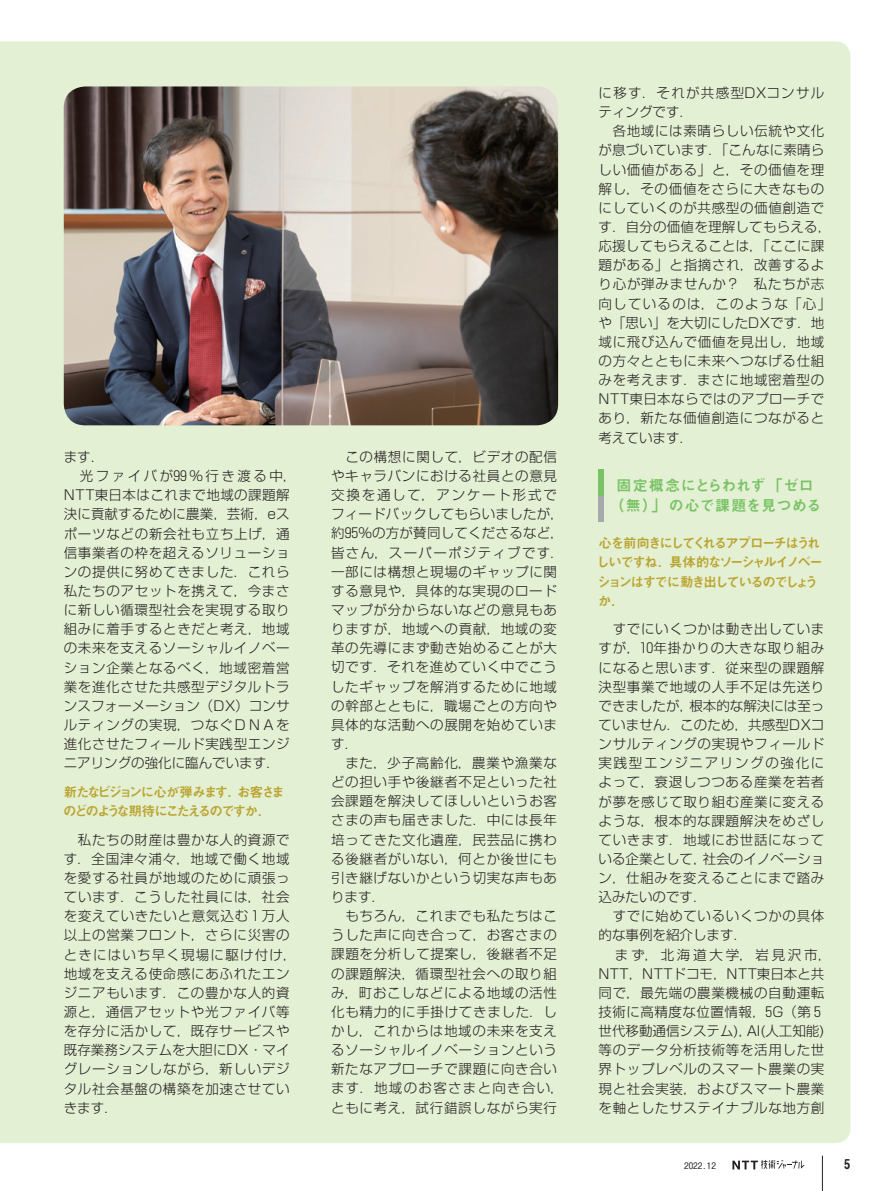
<style>
.page{position:relative;width:893px;height:1191px;background:#fff}
.page>*{position:absolute;margin:0;border:0;box-sizing:border-box;transform-origin:0 0}
.t1{font:15px/19.2px "Midashi Go Pro MB31";letter-spacing:.015em;color:#79c366;text-align:center}
.t2{font:300 13.5px/19.2px "Shin Go Pro";letter-spacing:.05em;color:#231f20}
.t3{font:13.5px/19.2px "Midashi Go Pro MB31";letter-spacing:-.145em;color:#bba532}
.t4{font:13.5px "Midashi Go Pr 6 MB31";color:#231f20}
.t5{font:500 9px "Gothic BBB Pr 6";color:#231f20}
</style>
<div class="page">
<div style="left:0;top:41px;width:850px;height:1102px;background:#e4f0d4"></div>
<div style="left:598px;top:495px;width:6px;height:26px;background:#a8a9ad"></div>
<div style="left:598px;top:469px;width:6px;height:27px;background:#79c366"></div>
<img style="left:64px;top:86px;width:494px;height:339px">
<svg style="left:732px;top:1160px;width:73px;height:9px"></svg>
<hr style="left:822px;top:1155px;width:1px;height:36px;background:#231f20">
<p class="t2" style="left:64px;top:445px;width:234px">ます．<br>　光ファイバが99％行き渡る中，<br>NTT東日本はこれまで地域の課題解決に貢献するために農業，芸術，eスポーツなどの新会社も立ち上げ，通信事業者の枠を超えるソリューションの提供に努めてきました．これら私たちのアセットを携えて，今まさに新しい循環型社会を実現する取り組みに着手するときだと考え，地域の未来を支えるソーシャルイノベーション企業となるべく，地域密着営業を進化させた共感型デジタルトランスフォーメーション（DX）コンサルティングの実現，つなぐＤＮＡを進化させたフィールド実践型エンジニアリングの強化に臨んでいます．</p>
<p class="t3" style="left:63px;top:780px;width:223px">新たなビジョンに心が弾みます．お客さまのどのような期待にこたえるのですか．</p>
<p class="t2" style="left:64px;top:828px;width:234px">　私たちの財産は豊かな人的資源です．全国津々浦々，地域で働く地域を愛する社員が地域のために頑張っています．こうした社員には，社会を変えていきたいと意気込む 1 万人以上の営業フロント，さらに災害のときにはいち早く現場に駆け付け，地域を支える使命感にあふれたエンジニアもいます．この豊かな人的資源と，通信アセットや光ファイバ等を存分に活かして，既存サービスや既存業務システムを大胆にDX ・マイグレーションしながら，新しいデジタル社会基盤の構築を加速させていきます．</p>
<p class="t2" style="left:331px;top:445px;width:234px">　この構想に関して，ビデオの配信やキャラバンにおける社員との意見交換を通して，アンケート形式でフィードバックしてもらいましたが，約95％の方が賛同してくださるなど，皆さん，スーパーポジティブです．一部には構想と現場のギャップに関する意見や，具体的な実現のロードマップが分からないなどの意見もありますが，地域への貢献，地域の変革の先導にまず動き始めることが大切です．それを進めていく中でこうしたギャップを解消するために地域の幹部とともに，職場ごとの方向や具体的な活動への展開を始めています．<br>　また，少子高齢化，農業や漁業などの担い手や後継者不足といった社会課題を解決してほしいというお客さまの声も届きました．中には長年培ってきた文化遺産，民芸品に携わる後継者がいない，何とか後世にも引き継げないかという切実な声もあります．<br>　もちろん，これまでも私たちはこうした声に向き合って，お客さまの課題を分析して提案し，後継者不足の課題解決，循環型社会への取り組み，町おこしなどによる地域の活性化も精力的に手掛けてきました．しかし，これからは地域の未来を支えるソーシャルイノベーションという新たなアプローチで課題に向き合います．地域のお客さまと向き合い，ともに考え，試行錯誤しながら実行</p>
<p class="t2" style="left:598px;top:82px;width:234px">に移す．それが共感型DXコンサルティングです．<br>　各地域には素晴らしい伝統や文化が息づいています．「こんなに素晴らしい価値がある」と，その価値を理解し，その価値をさらに大きなものにしていくのが共感型の価値創造です．自分の価値を理解してもらえる，応援してもらえることは，「ここに課題がある」と指摘され，改善するより心が弾みませんか？　私たちが志向しているのは，このような「心」や「思い」を大切にしたDXです．地域に飛び込んで価値を見出し，地域の方々とともに未来へつなげる仕組みを考えます．まさに地域密着型の<br>NTT東日本ならではのアプローチであり，新たな価値創造につながると考えています．</p>
<p class="t1" style="left:609px;top:474px;width:214px">固定概念にとらわれず「ゼロ（無）」の心で課題を見つめる</p>
<p class="t3" style="left:597px;top:532px;width:228px">心を前向きにしてくれるアプローチはうれしいですね．具体的なソーシャルイノベーションはすでに動き出しているのでしょうか．</p>
<p class="t2" style="left:598px;top:618px;width:234px">　すでにいくつかは動き出していますが，10年掛かりの大きな取り組みになると思います．従来型の課題解決型事業で地域の人手不足は先送りできましたが，根本的な解決には至っていません．このため，共感型DXコンサルティングの実現やフィールド実践型エンジニアリングの強化によって，衰退しつつある産業を若者が夢を感じて取り組む産業に変えるような，根本的な課題解決をめざしていきます．地域にお世話になっている企業として，社会のイノベーション，仕組みを変えることにまで踏み込みたいのです．<br>　すでに始めているいくつかの具体的な事例を紹介します．<br>　まず，北海道大学，岩見沢市，<br>NTT，NTTドコモ，NTT東日本と共同で，最先端の農業機械の自動運転技術に高精度な位置情報，5G（第 5世代移動通信システム)，AI(人工知能)等のデータ分析技術等を活用した世界トップレベルのスマート農業の実現と社会実装，およびスマート農業を軸としたサステイナブルな地方創</p>
<p class="t5" style="left:684px;top:1158px;width:33px">2022.12</p>
<p class="t4" style="left:844px;top:1153px;width:8px">5</p>
</div>
